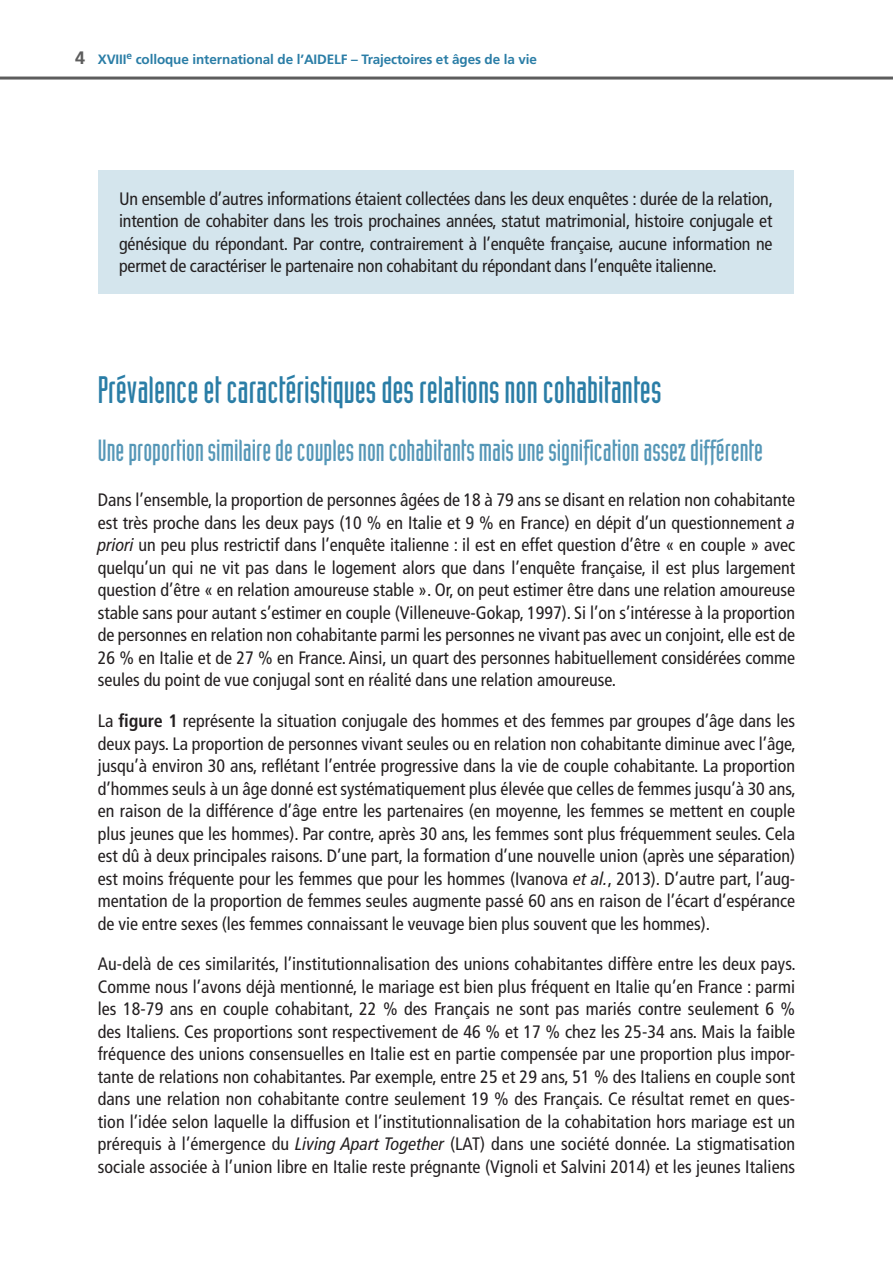
<style>
.page{position:relative;width:893px;height:1263px;background:#fff}
.page>*{position:absolute;margin:0;border:0;box-sizing:border-box;transform-origin:0 0}
.T1{font:37.5px "Industria Solid";color:#2a7da6}
.T2{font:30px "Industria Solid";color:#5597b7}
.Texte_courant{font:condensed 18px/22.5px "Frutiger LT Std";color:#231f20;text-align:justify}
.Encadré_Texte{font:condensed 18px/22.5px "Frutiger LT Std";letter-spacing:-.01em;color:#231f20;text-align:justify}
.t1{font:700 13.5px "Frutiger LT Std";letter-spacing:-.01em;color:#2a7da6}
.s1{font-size:18px;color:#5d5d5d}
.s2{font-family:"Frutiger LT Com";font-style:italic}
.s3{font-weight:700}
</style>
<div class="page">
<hr style="left:0;top:77px;width:893px;height:3px;background:#5d5d5d">
<div style="left:98px;top:170px;width:696px;height:124px;background:#d4e5ed"></div>
<p class="t1" style="left:75px;top:51px;width:463px"><span class="s1">4</span> XVIII<sup>e</sup> colloque international de l’AIDELF – Trajectoires et âges de la vie</p>
<p class="Encadré_Texte" style="left:119px;top:187px;width:655px">Un ensemble d’autres informations étaient collectées dans les deux enquêtes : durée de la relation, intention de cohabiter dans les trois prochaines années, statut matrimonial, histoire conjugale et génésique du répondant. Par contre, contrairement à l’enquête française, aucune information ne permet de caractériser le partenaire non cohabitant du répondant dans l’enquête italienne.</p>
<p class="T1" style="left:98px;top:369px;width:565px">Prévalence et caractéristiques des relations non cohabitantes</p>
<p class="T2" style="left:98px;top:434px;width:667px">Une proportion similaire de couples non cohabitants mais une signification assez différente</p>
<p class="Texte_courant" style="left:98px;top:489px;width:699px">Dans l’ensemble, la proportion de personnes âgées de 18 à 79 ans se disant en relation non cohabitante est très proche dans les deux pays (10 % en Italie et 9 % en France) en dépit d’un questionnement <span class="s2">a priori</span> un peu plus restrictif dans l’enquête italienne : il est en effet question d’être « en couple » avec quelqu’un qui ne vit pas dans le logement alors que dans l’enquête française, il est plus largement question d’être « en relation amoureuse stable ». Or, on peut estimer être dans une relation amoureuse stable sans pour autant s’estimer en couple (Villeneuve-Gokap, 1997). Si l’on s’intéresse à la proportion de personnes en relation non cohabitante parmi les personnes ne vivant pas avec un conjoint, elle est de 26 % en Italie et de 27 % en France. Ainsi, un quart des personnes habituellement considérées comme seules du point de vue conjugal sont en réalité dans une relation amoureuse.</p>
<p class="Texte_courant" style="left:98px;top:710px;width:700px">La <span class="s3">figure 1</span> représente la situation conjugale des hommes et des femmes par groupes d’âge dans les deux pays. La proportion de personnes vivant seules ou en relation non cohabitante diminue avec l’âge, jusqu’à environ 30 ans, reflétant l’entrée progressive dans la vie de couple cohabitante. La proportion d’hommes seuls à un âge donné est systématiquement plus élevée que celles de femmes jusqu’à 30 ans, en raison de la différence d’âge entre les partenaires (en moyenne, les femmes se mettent en couple plus jeunes que les hommes). Par contre, après 30 ans, les femmes sont plus fréquemment seules. Cela est dû à deux principales raisons. D’une part, la formation d’une nouvelle union (après une séparation) est moins fréquente pour les femmes que pour les hommes (Ivanova <span class="s2">et al.</span>, 2013). D’autre part, l’aug&shy;mentation de la proportion de femmes seules augmente passé 60 ans en raison de l’écart d’espérance de vie entre sexes (les femmes connaissant le veuvage bien plus souvent que les hommes).</p>
<p class="Texte_courant" style="left:98px;top:953px;width:699px">Au-delà de ces similarités, l’institutionnalisation des unions cohabitantes diffère entre les deux pays.<br>Comme nous l’avons déjà mentionné, le mariage est bien plus fréquent en Italie qu’en France : parmi les 18-79 ans en couple cohabitant, 22 % des Français ne sont pas mariés contre seulement 6 % des Italiens. Ces proportions sont respectivement de 46 % et 17 % chez les 25-34 ans. Mais la faible fréquence des unions consensuelles en Italie est en partie compensée par une proportion plus impor&shy;tante de relations non cohabitantes. Par exemple, entre 25 et 29 ans, 51 % des Italiens en couple sont dans une relation non cohabitante contre seulement 19 % des Français. Ce résultat remet en ques&shy;tion l’idée selon laquelle la diffusion et l’institutionnalisation de la cohabitation hors mariage est un prérequis à l’émergence du <span class="s2">Living Apart Together</span> (LAT) dans une société donnée. La stigmatisation sociale associée à l’union libre en Italie reste prégnante (Vignoli et Salvini 2014) et les jeunes Italiens</p>
</div>
